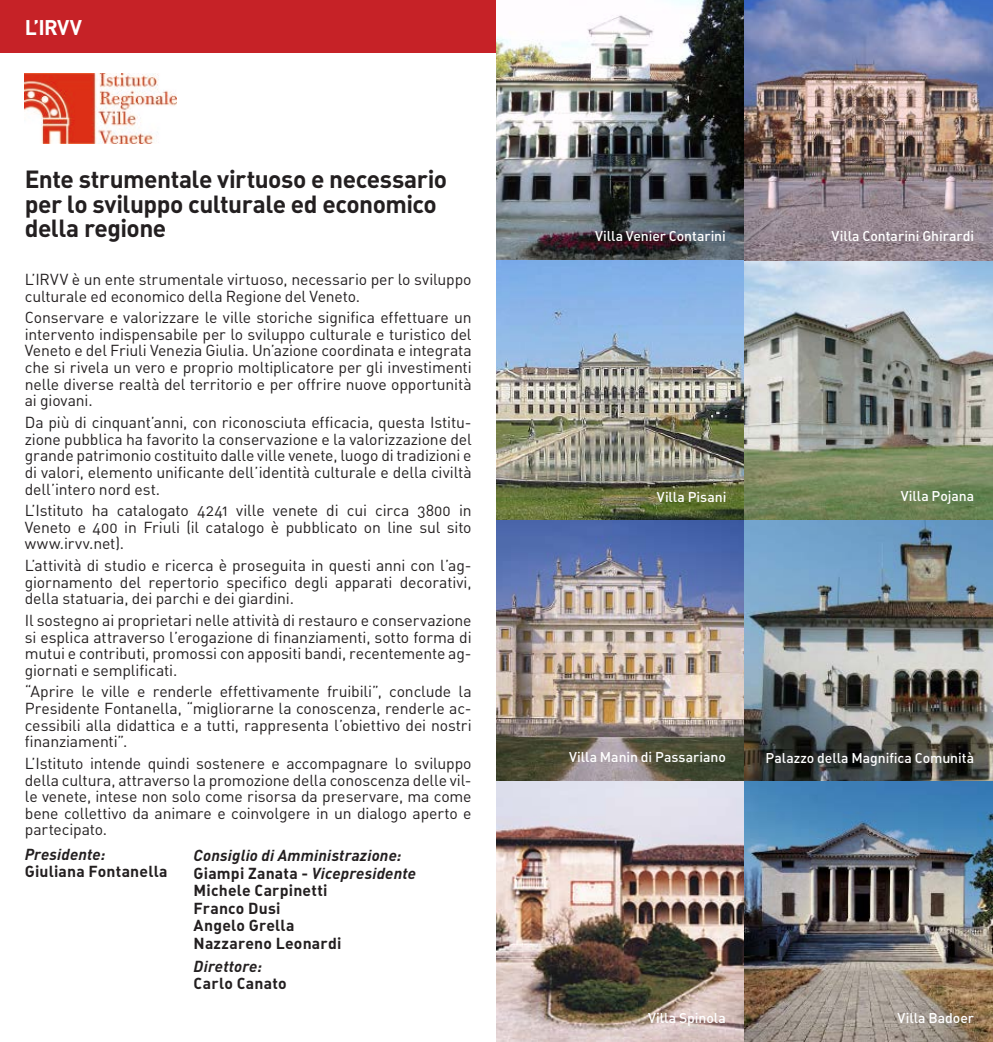
<style>
.page{position:relative;width:993px;height:1042px;background:#fff}
.page>*{position:absolute;margin:0;border:0;box-sizing:border-box;transform-origin:0 0}
.t1{font:24.5px/24.5px "DIN Bold Alternate";letter-spacing:-.02em;color:#231f20}
.t2{font:21px "DIN Bold Alternate";color:#fff}
.t3{font:15.75px/16.6px "DIN Regular Alternate";letter-spacing:-.01em;color:#231f20;text-align:justify}
.t4{font:15.75px/17.5px "DIN Bold Alternate";letter-spacing:.015em;color:#231f20}
.t5{font:italic 700 15.75px/17.5px "DIN";letter-spacing:.01em;color:#231f20}
.t6{font:14px "DIN Medium Alternate";letter-spacing:-.005em;color:#fff}
.s1{font-family:"DIN Bold Alternate";font-weight:400;font-style:normal}
</style>
<div class="page">
<div style="left:0;top:0;width:496px;height:53px;background:#c62227"></div>
<img style="left:496px;top:0;width:496px;height:1042px">
<img style="left:24px;top:73px;width:152px;height:71px">
<h2 class="t2" style="left:25px;top:13px;width:59px">L’IRVV</h2>
<h1 class="t1" style="left:25px;top:166px;width:423px">Ente strumentale virtuoso e necessario per lo sviluppo culturale ed economico della regione</h1>
<p class="t3" style="left:25px;top:271px;width:448px">L’IRVV è un ente strumentale virtuoso, necessario per lo sviluppo culturale ed economico della Regione del Veneto.</p>
<p class="t3" style="left:25px;top:309px;width:448px">Conservare e valorizzare le ville storiche significa effettuare un intervento indispensabile per lo sviluppo culturale e turistico del Veneto e del Friuli Venezia Giulia. Un’azione coordinata e integrata che si rivela un vero e proprio moltiplicatore per gli investimenti nelle diverse realtà del territorio e per offrire nuove opportunità ai giovani.</p>
<p class="t3" style="left:25px;top:414px;width:448px">Da più di cinquant’anni, con riconosciuta efficacia, questa Istitu&shy;zione pubblica ha favorito la conservazione e la valorizzazione del grande patrimonio costituito dalle ville venete, luogo di tradizioni e di valori, elemento unificante dell’identità culturale e della civiltà dell’intero nord est.</p>
<p class="t3" style="left:25px;top:502px;width:448px">L’Istituto ha catalogato 4241 ville venete di cui circa 3800 in Veneto e 400 in Friuli (il catalogo è pubblicato on line sul sito www.irvv.net).</p>
<p class="t3" style="left:25px;top:557px;width:448px">L’attività di studio e ricerca è proseguita in questi anni con l’ag&shy;giornamento del repertorio specifico degli apparati decorativi, della statuaria, dei parchi e dei giardini.</p>
<p class="t3" style="left:25px;top:611px;width:448px">Il sostegno ai proprietari nelle attività di restauro e conservazione si esplica attraverso l’erogazione di finanziamenti, sotto forma di mutui e contributi, promossi con appositi bandi, recentemente ag&shy;giornati e semplificati.</p>
<p class="t3" style="left:25px;top:683px;width:448px">“Aprire le ville e renderle effettivamente fruibili”, conclude la Presidente Fontanella, “migliorarne la conoscenza, renderle ac&shy;cessibili alla didattica e a tutti, rappresenta l’obiettivo dei nostri finanziamenti”.</p>
<p class="t3" style="left:25px;top:754px;width:448px">L’Istituto intende quindi sostenere e accompagnare lo sviluppo della cultura, attraverso la promozione della conoscenza delle vil&shy;le venete, intese non solo come risorsa da preservare, ma come bene collettivo da animare e coinvolgere in un dialogo aperto e partecipato.</p>
<p class="t5" style="left:25px;top:844px;width:82px">Presidente:</p>
<p class="t4" style="left:25px;top:862px;width:144px">Giuliana Fontanella</p>
<p class="t5" style="left:193px;top:846px;width:224px">Consiglio di Amministrazione:<br><span class="s1">Giampi Zanata -</span> Vicepresidente</p>
<p class="t4" style="left:193px;top:881px;width:149px">Michele Carpinetti<br>Franco Dusi<br>Angelo Grella<br>Nazzareno Leonardi</p>
<p class="t5" style="left:193px;top:956px;width:70px">Direttore:</p>
<p class="t4" style="left:193px;top:974px;width:94px">Carlo Canato</p>
<p class="t6" style="left:594px;top:227px;width:132px">Villa Venier Contarini</p>
<p class="t6" style="left:831px;top:227px;width:144px">Villa Contarini Ghirardi</p>
<p class="t6" style="left:656px;top:488px;width:71px">Villa Pisani</p>
<p class="t6" style="left:900px;top:487px;width:75px">Villa Pojana</p>
<p class="t6" style="left:569px;top:748px;width:158px">Villa Manin di Passariano</p>
<p class="t6" style="left:765px;top:749px;width:210px">Palazzo della Magnifica Comunità</p>
<p class="t6" style="left:648px;top:1009px;width:79px">Villa Spinola</p>
<p class="t6" style="left:897px;top:1009px;width:78px">Villa Badoer</p>
</div>
